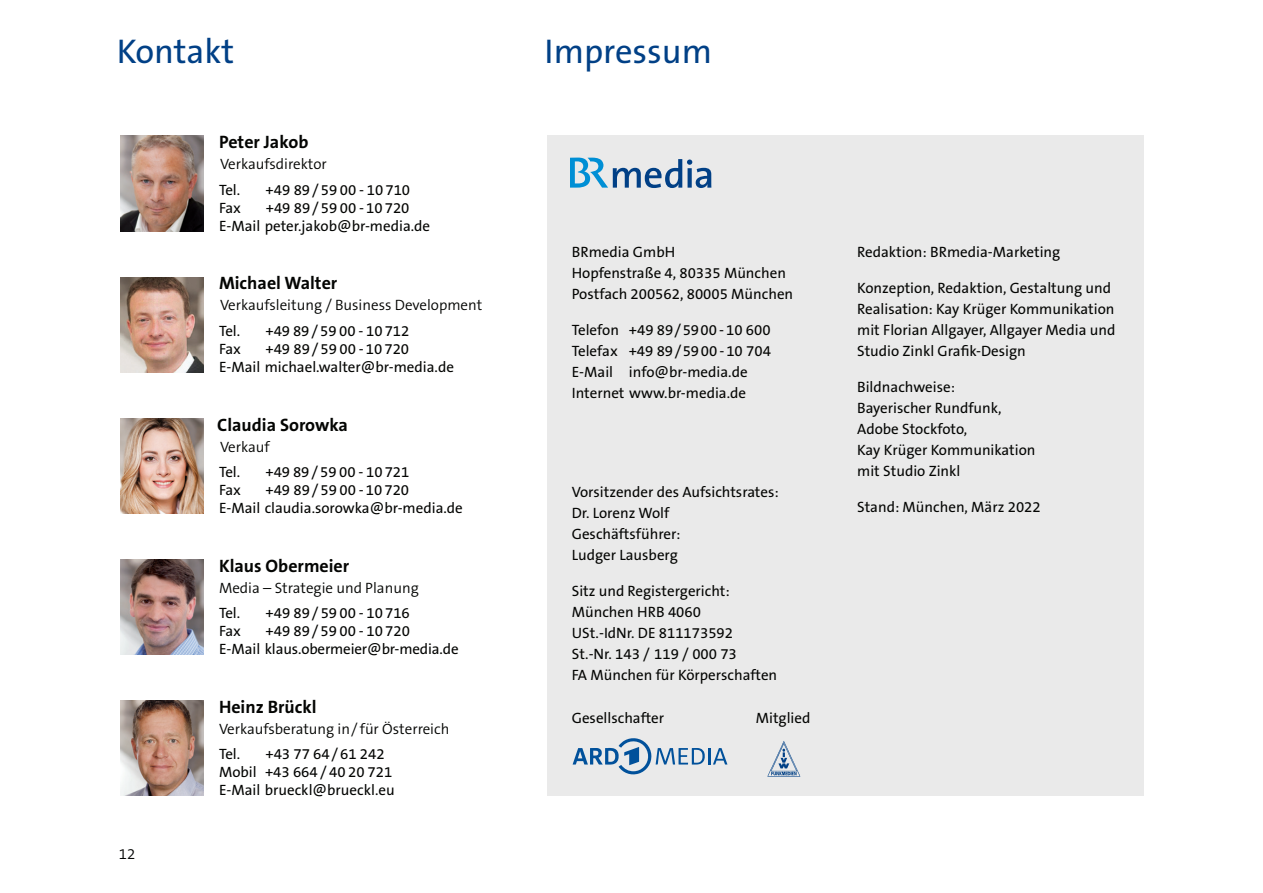
<style>
.page{position:relative;width:1263px;height:893px;background:#fff}
.page>*{position:absolute;margin:0;border:0;box-sizing:border-box;transform-origin:0 0}
.t1{font:34.5px "The Sans B5 Plain";color:#014086}
.t2{font:700 18px "The Sans B7";color:#040503}
.t3{font:15px/21px "The Sans B5 Plain";color:#040503}
.t4{font:300 15px "The Sans B4";color:#040503}
</style>
<div class="page">
<div style="left:548px;top:135px;width:596px;height:660px;background:#eaeaea"></div>
<img style="left:767px;top:741px;width:33px;height:35px">
<svg style="left:570px;top:158px;width:141px;height:30px"></svg>
<img style="left:120px;top:277px;width:83px;height:95px">
<img style="left:120px;top:418px;width:83px;height:95px">
<img style="left:120px;top:136px;width:83px;height:95px">
<img style="left:120px;top:559px;width:83px;height:95px">
<img style="left:120px;top:700px;width:83px;height:95px">
<svg style="left:573px;top:738px;width:154px;height:37px"></svg>
<h1 class="t1" style="left:117px;top:33px;width:119px">Kontakt</h1>
<h1 class="t1" style="left:545px;top:33px;width:169px">Impressum</h1>
<p class="t4" style="left:119px;top:845px;width:18px">12</p>
<p class="t2" style="left:219px;top:133px;width:91px">Peter Jakob</p>
<p class="t4" style="left:220px;top:156px;width:108px">Verkaufsdirektor</p>
<p class="t3" style="left:219px;top:180px;width:23px">Tel.</p>
<p class="t3" style="left:266px;top:180px;width:146px">+49 89 / 59 00 - 10 710</p>
<p class="t3" style="left:219px;top:198px;width:24px">Fax</p>
<p class="t3" style="left:219px;top:199px;width:213px;line-height:18px;text-indent:47px">+49 89 / 59 00 - 10 720<br>E-Mail peter.jakob@br-media.de</p>
<p class="t2" style="left:219px;top:274px;width:120px">Michael Walter</p>
<p class="t4" style="left:220px;top:297px;width:264px">Verkaufsleitung / Business Development</p>
<p class="t3" style="left:219px;top:321px;width:23px">Tel.</p>
<p class="t3" style="left:265px;top:321px;width:146px">+49 89 / 59 00 - 10 712</p>
<p class="t3" style="left:219px;top:339px;width:24px">Fax</p>
<p class="t3" style="left:219px;top:340px;width:237px;line-height:18px;text-align:center">+49 89 / 59 00 - 10 720<br>E-Mail michael.walter@br-media.de</p>
<p class="t2" style="left:217px;top:415px;width:132px">Claudia Sorowka</p>
<p class="t4" style="left:220px;top:438px;width:51px">Verkauf</p>
<p class="t3" style="left:219px;top:462px;width:23px">Tel.</p>
<p class="t3" style="left:265px;top:462px;width:146px">+49 89 / 59 00 - 10 721</p>
<p class="t3" style="left:219px;top:480px;width:24px">Fax</p>
<p class="t3" style="left:219px;top:481px;width:245px;line-height:18px;text-align:center">+49 89 / 59 00 - 10 720<br>E-Mail claudia.sorowka@br-media.de</p>
<p class="t2" style="left:219px;top:556px;width:132px">Klaus Obermeier</p>
<p class="t4" style="left:219px;top:579px;width:201px">Media – Strategie und Planung</p>
<p class="t3" style="left:219px;top:603px;width:23px">Tel.</p>
<p class="t3" style="left:266px;top:603px;width:146px">+49 89 / 59 00 - 10 716</p>
<p class="t3" style="left:219px;top:621px;width:24px">Fax</p>
<p class="t3" style="left:219px;top:622px;width:241px;line-height:18px;text-align:center">+49 89 / 59 00 - 10 720<br>E-Mail klaus.obermeier@br-media.de</p>
<p class="t2" style="left:219px;top:697px;width:99px">Heinz Brückl</p>
<p class="t4" style="left:219px;top:720px;width:232px">Verkaufsberatung in/ für Österreich</p>
<p class="t3" style="left:219px;top:744px;width:23px">Tel.</p>
<p class="t3" style="left:219px;top:745px;width:177px;line-height:18px;text-indent:46px">+43 77 64 / 61 242<br>Mobil +43 664 / 40 20 721<br>E-Mail brueckl@brueckl.eu</p>
<p class="t3" style="left:572px;top:242px;width:223px">BRmedia GmbH<br>Hopfenstraße 4, 80335 München<br>Postfach 200562, 80005 München</p>
<p class="t3" style="left:572px;top:320px;width:201px">Telefon +49 89 / 59 00 - 10 600<br>Telefax +49 89 / 59 00 - 10 704<br>E-Mail info@br-media.de<br>Internet www.br-media.de</p>
<p class="t3" style="left:572px;top:482px;width:209px">Vorsitzender des Aufsichtsrates:<br>Dr. Lorenz Wolf<br>Geschäftsführer:<br>Ludger Lausberg</p>
<p class="t3" style="left:572px;top:581px;width:207px">Sitz und Registergericht:<br>München HRB 4060<br>USt.-IdNr. DE 811173592<br>St.-Nr. 143 / 119 / 000 73<br>FA München für Körperschaften</p>
<p class="t3" style="left:572px;top:707px;width:94px">Gesellschafter</p>
<p class="t3" style="left:756px;top:707px;width:56px">Mitglied</p>
<p class="t3" style="left:857px;top:242px;width:205px">Redaktion: BRmedia-Marketing</p>
<p class="t3" style="left:857px;top:278px;width:260px">Konzeption, Redaktion, Gestaltung und Realisation: Kay Krüger Kommunikation mit Florian Allgayer, Allgayer Media und Studio Zinkl Grafik-Design</p>
<p class="t3" style="left:857px;top:377px;width:180px">Bildnachweise:<br>Bayerischer Rundfunk,<br>Adobe Stockfoto,<br>Kay Krüger Kommunikation mit Studio Zinkl</p>
<p class="t3" style="left:857px;top:497px;width:185px">Stand: München, März 2022</p>
</div>
